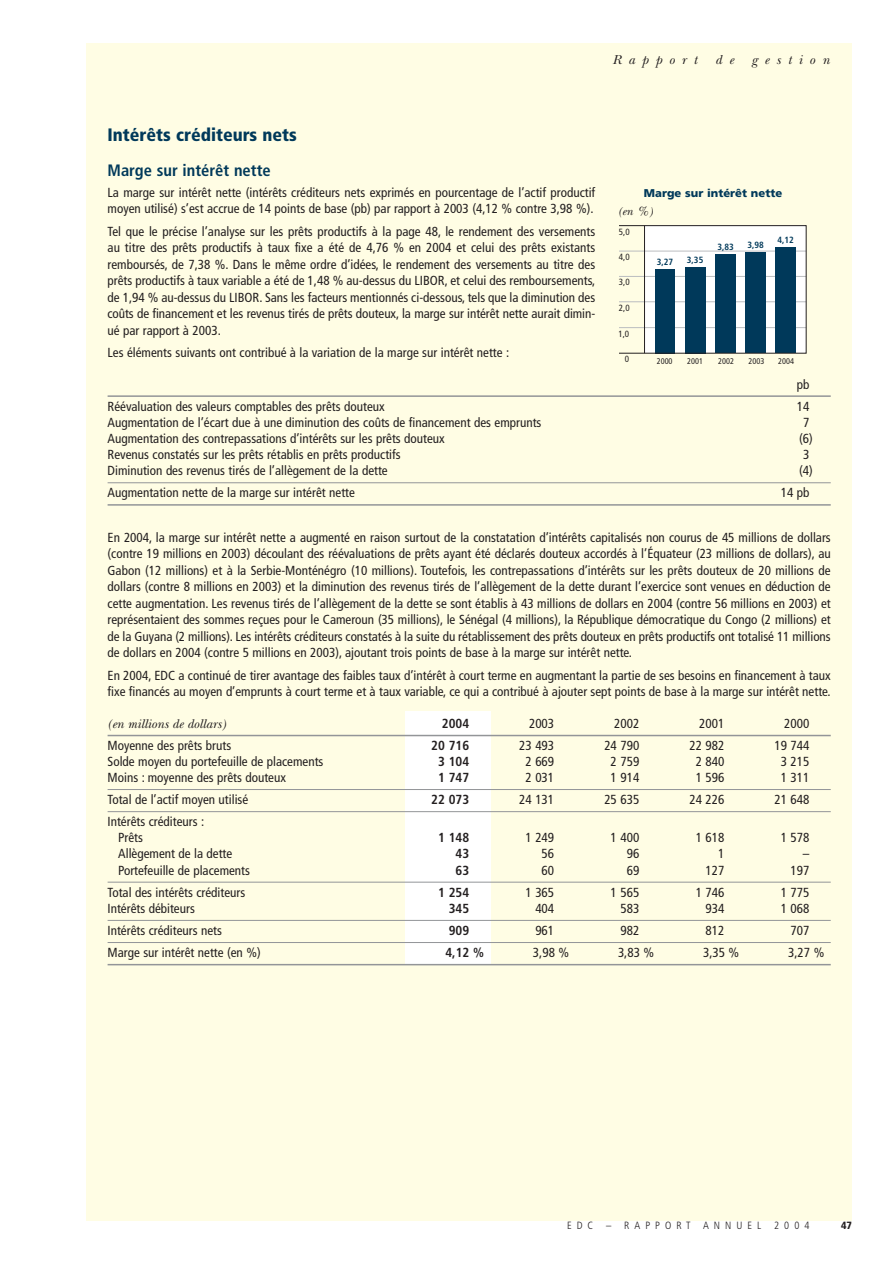
<style>
.page{position:relative;width:893px;height:1263px;background:#fff}
.page>*{position:absolute;margin:0;border:0;box-sizing:border-box;transform-origin:0 0}
.t1{font:900 condensed 18px "Frutiger";color:#00395a}
.t2{font:700 condensed 16.5px "Frutiger";color:#00395a}
.t3{font:italic 13.5px "New Baskerville";letter-spacing:.52em;color:#231f20}
.t4{font:condensed 13.2px/16.5px "Frutiger";color:#231f20}
.t5{font:700 condensed 13.2px "Frutiger";color:#231f20}
.t6{font:italic 13.2px "New Baskerville";color:#231f20}
.t7{font:italic 12px "New Baskerville";color:#231f20}
.t8{font:900 11.25px "Frutiger";color:#00395a}
.t9{font:300 condensed 10.5px "Frutiger";letter-spacing:.48em;color:#231f20}
.t10{font:900 condensed 10.5px "Frutiger";color:#231f20}
.t11{font:700 condensed 9px "Frutiger";color:#00395a}
.t12{font:condensed 9px "Frutiger";color:#231f20}
.t13{font:condensed 8.25px "Frutiger";color:#231f20}
</style>
<div class="page">
<div style="left:86px;top:43px;width:766px;height:1178px;background:#fffde4"></div>
<p class="t3" style="left:612px;top:55px;width:86px">Rapport</p>
<p class="t3" style="left:715px;top:55px;width:20px">d e</p>
<p class="t3" style="left:751px;top:55px;width:79px">gestion</p>
<h1 class="t1" style="left:108px;top:128px;width:191px">Intérêts créditeurs nets</h1>
<p class="t2" style="left:108px;top:164px;width:165px">Marge sur intérêt nette</p>
<p class="t4" style="left:108px;top:185px;width:489px">La marge sur intérêt nette (intérêts créditeurs nets exprimés en pourcentage de l’actif productif moyen utilisé) s’est accrue de 14 points de base (pb) par rapport à 2003 (4,12 % contre 3,98 %).</p>
<p class="t4" style="left:108px;top:224px;width:489px;text-align:justify">Tel que le précise l’analyse sur les prêts productifs à la page 48, le rendement des versements au titre des prêts productifs à taux fixe a été de 4,76 % en 2004 et celui des prêts existants remboursés, de 7,38 %. Dans le même ordre d’idées, le rendement des versements au titre des prêts productifs à taux variable a été de 1,48 % au-dessus du LIBOR, et celui des remboursements, de 1,94 % au-dessus du LIBOR. Sans les facteurs mentionnés ci-dessous, tels que la diminution des coûts de financement et les revenus tirés de prêts douteux, la marge sur intérêt nette aurait dimin&shy;ué par rapport à 2003.</p>
<p class="t4" style="left:108px;top:346px;width:403px">Les éléments suivants ont contribué à la variation de la marge sur intérêt nette :</p>
<p class="t8" style="left:644px;top:189px;width:140px">Marge sur intérêt nette</p>
<p class="t7" style="left:618px;top:207px;width:36px">(en %)</p>
<p class="t12" style="left:619px;top:228px;width:12px">5,0</p>
<p class="t12" style="left:619px;top:253px;width:12px">4,0</p>
<p class="t12" style="left:619px;top:279px;width:12px">3,0</p>
<p class="t12" style="left:619px;top:304px;width:12px">2,0</p>
<p class="t11" style="left:656px;top:258px;width:18px">3,27</p>
<p class="t11" style="left:687px;top:257px;width:18px">3,35</p>
<p class="t11" style="left:717px;top:243px;width:18px">3,83</p>
<p class="t11" style="left:747px;top:241px;width:18px">3,98</p>
<p class="t11" style="left:777px;top:237px;width:18px">4,12</p>
<p class="t12" style="left:618px;top:330px;width:12px">1,0</p>
<p class="t12" style="left:625px;top:356px;width:6px">0</p>
<p class="t13" style="left:656px;top:358px;width:17px">2000</p>
<p class="t13" style="left:687px;top:358px;width:17px">2001</p>
<p class="t13" style="left:718px;top:358px;width:17px">2002</p>
<p class="t13" style="left:748px;top:358px;width:17px">2003</p>
<p class="t13" style="left:778px;top:358px;width:17px">2004</p>
<p class="t4" style="left:796px;top:377px;width:14px">pb</p>
<p class="t4" style="left:108px;top:399px;width:279px">Réévaluation des valeurs comptables des prêts douteux</p>
<p class="t4" style="left:797px;top:399px;width:14px">14</p>
<p class="t4" style="left:108px;top:415px;width:435px">Augmentation de l’écart due à une diminution des coûts de financement des emprunts</p>
<p class="t4" style="left:803px;top:415px;width:8px">7</p>
<p class="t4" style="left:108px;top:431px;width:339px">Augmentation des contrepassations d’intérêts sur les prêts douteux</p>
<p class="t4" style="left:799px;top:431px;width:15px">(6)</p>
<p class="t4" style="left:108px;top:447px;width:294px">Revenus constatés sur les prêts rétablis en prêts productifs</p>
<p class="t4" style="left:803px;top:447px;width:8px">3</p>
<p class="t4" style="left:108px;top:463px;width:282px">Diminution des revenus tirés de l’allègement de la dette</p>
<p class="t4" style="left:799px;top:463px;width:15px">(4)</p>
<p class="t4" style="left:108px;top:486px;width:249px">Augmentation nette de la marge sur intérêt nette</p>
<p class="t4" style="left:780px;top:486px;width:30px">14 pb</p>
<p class="t4" style="left:108px;top:530px;width:724px;text-align:justify">En 2004, la marge sur intérêt nette a augmenté en raison surtout de la constatation d’intérêts capitalisés non courus de 45 millions de dollars (contre 19 millions en 2003) découlant des réévaluations de prêts ayant été déclarés douteux accordés à l’Équateur (23 millions de dollars), au Gabon (12 millions) et à la Serbie-Monténégro (10 millions). Toutefois, les contrepassations d’intérêts sur les prêts douteux de 20 millions de dollars (contre 8 millions en 2003) et la diminution des revenus tirés de l’allègement de la dette durant l’exercice sont venues en déduction de cette augmentation. Les revenus tirés de l’allègement de la dette se sont établis à 43 millions de dollars en 2004 (contre 56 millions en 2003) et représentaient des sommes reçues pour le Cameroun (35 millions), le Sénégal (4 millions), la République démocratique du Congo (2 millions) et de la Guyana (2 millions). Les intérêts créditeurs constatés à la suite du rétablissement des prêts douteux en prêts productifs ont totalisé 11 millions de dollars en 2004 (contre 5 millions en 2003), ajoutant trois points de base à la marge sur intérêt nette.</p>
<p class="t4" style="left:108px;top:668px;width:724px">En 2004, EDC a continué de tirer avantage des faibles taux d’intérêt à court terme en augmentant la partie de ses besoins en financement à taux fixe financés au moyen d’emprunts à court terme et à taux variable, ce qui a contribué à ajouter sept points de base à la marge sur intérêt nette.</p>
<p class="t6" style="left:108px;top:719px;width:120px">(en millions de dollars)</p>
<p class="t5" style="left:442px;top:718px;width:29px">2004</p>
<p class="t4" style="left:529px;top:716px;width:27px">2003</p>
<p class="t4" style="left:614px;top:716px;width:27px">2002</p>
<p class="t4" style="left:699px;top:716px;width:27px">2001</p>
<p class="t4" style="left:784px;top:716px;width:27px">2000</p>
<p class="t4" style="left:108px;top:738px;width:125px">Moyenne des prêts bruts</p>
<p class="t5" style="left:431px;top:740px;width:39px">20 716</p>
<p class="t4" style="left:519px;top:738px;width:36px">23 493</p>
<p class="t4" style="left:604px;top:738px;width:36px">24 790</p>
<p class="t4" style="left:689px;top:738px;width:36px">22 982</p>
<p class="t4" style="left:774px;top:738px;width:36px">19 744</p>
<p class="t4" style="left:108px;top:754px;width:217px">Solde moyen du portefeuille de placements</p>
<p class="t5" style="left:438px;top:756px;width:33px">3 104</p>
<p class="t4" style="left:525px;top:754px;width:30px">2 669</p>
<p class="t4" style="left:610px;top:754px;width:30px">2 759</p>
<p class="t4" style="left:695px;top:754px;width:30px">2 840</p>
<p class="t4" style="left:780px;top:754px;width:30px">3 215</p>
<p class="t4" style="left:108px;top:770px;width:180px">Moins : moyenne des prêts douteux</p>
<p class="t5" style="left:438px;top:772px;width:33px">1 747</p>
<p class="t4" style="left:525px;top:770px;width:30px">2 031</p>
<p class="t4" style="left:610px;top:770px;width:30px">1 914</p>
<p class="t4" style="left:695px;top:770px;width:30px">1 596</p>
<p class="t4" style="left:780px;top:770px;width:30px">1 311</p>
<p class="t4" style="left:108px;top:792px;width:142px">Total de l’actif moyen utilisé</p>
<p class="t5" style="left:431px;top:794px;width:39px">22 073</p>
<p class="t4" style="left:519px;top:792px;width:36px">24 131</p>
<p class="t4" style="left:604px;top:792px;width:36px">25 635</p>
<p class="t4" style="left:689px;top:792px;width:36px">24 226</p>
<p class="t4" style="left:774px;top:792px;width:36px">21 648</p>
<p class="t4" style="left:118px;top:815px;width:87px;text-indent:-11px">Intérêts créditeurs :<br>Prêts</p>
<p class="t5" style="left:438px;top:832px;width:33px">1 148</p>
<p class="t4" style="left:525px;top:831px;width:30px">1 249</p>
<p class="t4" style="left:610px;top:831px;width:30px">1 400</p>
<p class="t4" style="left:695px;top:831px;width:30px">1 618</p>
<p class="t4" style="left:780px;top:831px;width:30px">1 578</p>
<p class="t4" style="left:118px;top:847px;width:116px">Allègement de la dette</p>
<p class="t5" style="left:455px;top:849px;width:15px">43</p>
<p class="t4" style="left:541px;top:847px;width:14px">56</p>
<p class="t4" style="left:626px;top:847px;width:14px">96</p>
<p class="t4" style="left:718px;top:847px;width:8px">1</p>
<p class="t4" style="left:803px;top:847px;width:8px">–</p>
<p class="t4" style="left:118px;top:863px;width:133px">Portefeuille de placements</p>
<p class="t5" style="left:455px;top:865px;width:15px">63</p>
<p class="t4" style="left:541px;top:863px;width:14px">60</p>
<p class="t4" style="left:626px;top:863px;width:14px">69</p>
<p class="t4" style="left:705px;top:863px;width:20px">127</p>
<p class="t4" style="left:790px;top:863px;width:20px">197</p>
<p class="t4" style="left:108px;top:885px;width:139px">Total des intérêts créditeurs</p>
<p class="t5" style="left:438px;top:887px;width:33px">1 254</p>
<p class="t4" style="left:525px;top:885px;width:30px">1 365</p>
<p class="t4" style="left:610px;top:885px;width:30px">1 565</p>
<p class="t4" style="left:695px;top:885px;width:30px">1 746</p>
<p class="t4" style="left:780px;top:885px;width:30px">1 775</p>
<p class="t4" style="left:108px;top:901px;width:89px">Intérêts débiteurs</p>
<p class="t5" style="left:448px;top:903px;width:22px">345</p>
<p class="t4" style="left:535px;top:901px;width:20px">404</p>
<p class="t4" style="left:620px;top:901px;width:20px">583</p>
<p class="t4" style="left:705px;top:901px;width:20px">934</p>
<p class="t4" style="left:780px;top:901px;width:30px">1 068</p>
<p class="t4" style="left:108px;top:923px;width:116px">Intérêts créditeurs nets</p>
<p class="t5" style="left:448px;top:925px;width:22px">909</p>
<p class="t4" style="left:535px;top:923px;width:20px">961</p>
<p class="t4" style="left:620px;top:923px;width:20px">982</p>
<p class="t4" style="left:705px;top:923px;width:20px">812</p>
<p class="t4" style="left:790px;top:923px;width:20px">707</p>
<p class="t4" style="left:108px;top:945px;width:155px">Marge sur intérêt nette (en %)</p>
<p class="t5" style="left:445px;top:947px;width:40px">4,12 %</p>
<p class="t4" style="left:533px;top:945px;width:38px">3,98 %</p>
<p class="t4" style="left:618px;top:945px;width:38px">3,83 %</p>
<p class="t4" style="left:703px;top:945px;width:38px">3,35 %</p>
<p class="t4" style="left:788px;top:945px;width:38px">3,27 %</p>
<p class="t9" style="left:567px;top:1221px;width:244px">EDC – RAPPORT ANNUEL 2004</p>
<p class="t10" style="left:841px;top:1221px;width:12px">47</p>
</div>
